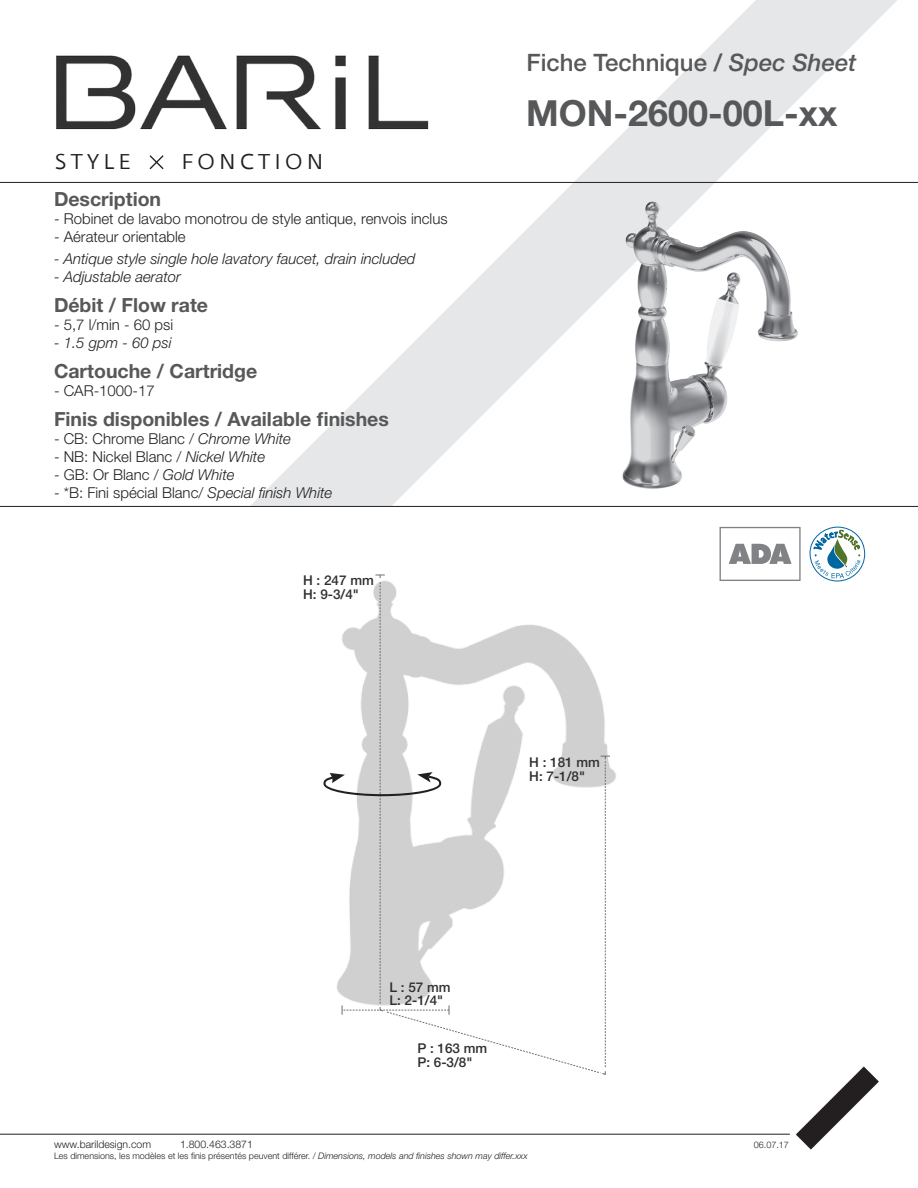
<style>
.page{position:relative;width:918px;height:1188px;background:#fff}
.page>*{position:absolute;margin:0;border:0;box-sizing:border-box;transform-origin:0 0}
.t1{font:700 36px "Helvetica Neue LT Std";color:#57585a}
.t2{font:500 24px "Helvetica Neue LT Std";color:#57585a}
.t3{font:21.3px "Fedra Sans Greek Book TF";letter-spacing:.2em;color:#231f20}
.t4{font:700 19.5px "Helvetica Neue LT Std";color:#57585a}
.t5{font:300 15px "Helvetica Neue LT Std";color:#231f20}
.t6{font:italic 300 15px "Helvetica Neue LT Std";color:#231f20}
.t7{font:500 13.5px/13.8px "Helvetica Neue LT Std";color:#312f30}
.t8{font:300 10.5px "Helvetica Neue LT Std";color:#231f20}
.t9{font:300 9px "Helvetica Neue LT Std";color:#231f20}
.s1{font-style:italic}
</style>
<div class="page">
<svg style="left:250px;top:0;width:648px;height:506px"></svg>
<img style="left:54px;top:54px;width:378px;height:128px">
<svg style="left:148px;top:154px;width:17px;height:17px"></svg>
<hr style="left:0;top:182px;width:918px;height:1px;background:#231f20">
<hr style="left:0;top:506px;width:918px;height:1px;background:#231f20">
<hr style="left:0;top:1134px;width:790px;height:1px;background:#231f20">
<svg style="left:796px;top:1066px;width:83px;height:84px"></svg>
<svg style="left:323px;top:582px;width:287px;height:492px"></svg>
<img style="left:585px;top:182px;width:234px;height:324px">
<svg style="left:809px;top:527px;width:56px;height:54px"></svg>
<svg style="left:720px;top:527px;width:81px;height:54px"></svg>
<h2 class="t2" style="left:526px;top:48px;width:331px">Fiche Technique / <span class="s1">Spec Sheet</span></h2>
<h3 class="t3" style="left:55px;top:151px;width:77px">STYLE</h3>
<h3 class="t3" style="left:181px;top:151px;width:144px">FONCTION</h3>
<p class="t4" style="left:54px;top:187px;width:109px">Description</p>
<p class="t5" style="left:54px;top:209px;width:395px">- Robinet de lavabo monotrou de style antique, renvois inclus</p>
<p class="t5" style="left:54px;top:227px;width:133px">- Aérateur orientable</p>
<p class="t6" style="left:54px;top:250px;width:363px">- Antique style single hole lavatory faucet, drain included</p>
<p class="t6" style="left:54px;top:268px;width:128px">- Adjustable aerator</p>
<p class="t4" style="left:54px;top:293px;width:156px">Débit / Flow rate</p>
<p class="t5" style="left:54px;top:316px;width:121px">- 5,7 l/min - 60 psi</p>
<p class="t6" style="left:54px;top:334px;width:119px">- 1.5 gpm - 60 psi</p>
<p class="t4" style="left:54px;top:359px;width:205px">Cartouche / Cartridge</p>
<p class="t5" style="left:54px;top:382px;width:102px">- CAR-1000-17</p>
<p class="t4" style="left:54px;top:407px;width:336px">Finis disponibles / Available finishes</p>
<p class="t5" style="left:54px;top:430px;width:239px">- CB: Chrome Blanc / <span class="s1">Chrome White</span></p>
<p class="t5" style="left:54px;top:448px;width:213px">- NB: Nickel Blanc / <span class="s1">Nickel White</span></p>
<p class="t5" style="left:54px;top:466px;width:182px">- GB: Or Blanc / <span class="s1">Gold White</span></p>
<p class="t5" style="left:54px;top:484px;width:280px">- *B: Fini spécial Blanc/ <span class="s1">Special finish White</span></p>
<p class="t7" style="left:303px;top:573px;width:72px">H : 247 mm<br>H: 9-3/4"</p>
<p class="t1" style="left:526px;top:91px;width:313px">MON-2600-00L-xx</p>
<p class="t7" style="left:529px;top:755px;width:72px">H : 181 mm<br>H: 7-1/8"</p>
<p class="t7" style="left:389px;top:980px;width:63px">L : 57 mm<br>L: 2-1/4"</p>
<p class="t7" style="left:417px;top:1041px;width:72px">P : 163 mm<br>P: 6-3/8"</p>
<p class="t8" style="left:54px;top:1138px;width:99px">www.barildesign.com</p>
<p class="t8" style="left:180px;top:1138px;width:74px">1.800.463.3871</p>
<p class="t9" style="left:754px;top:1140px;width:37px">06.07.17</p>
<p class="t9" style="left:54px;top:1150px;width:475px">Les dimensions, les modèles et les finis présentés peuvent différer. / <span class="s1">Dimensions, models and finishes shown may differ.xxx</span></p>
</div>
